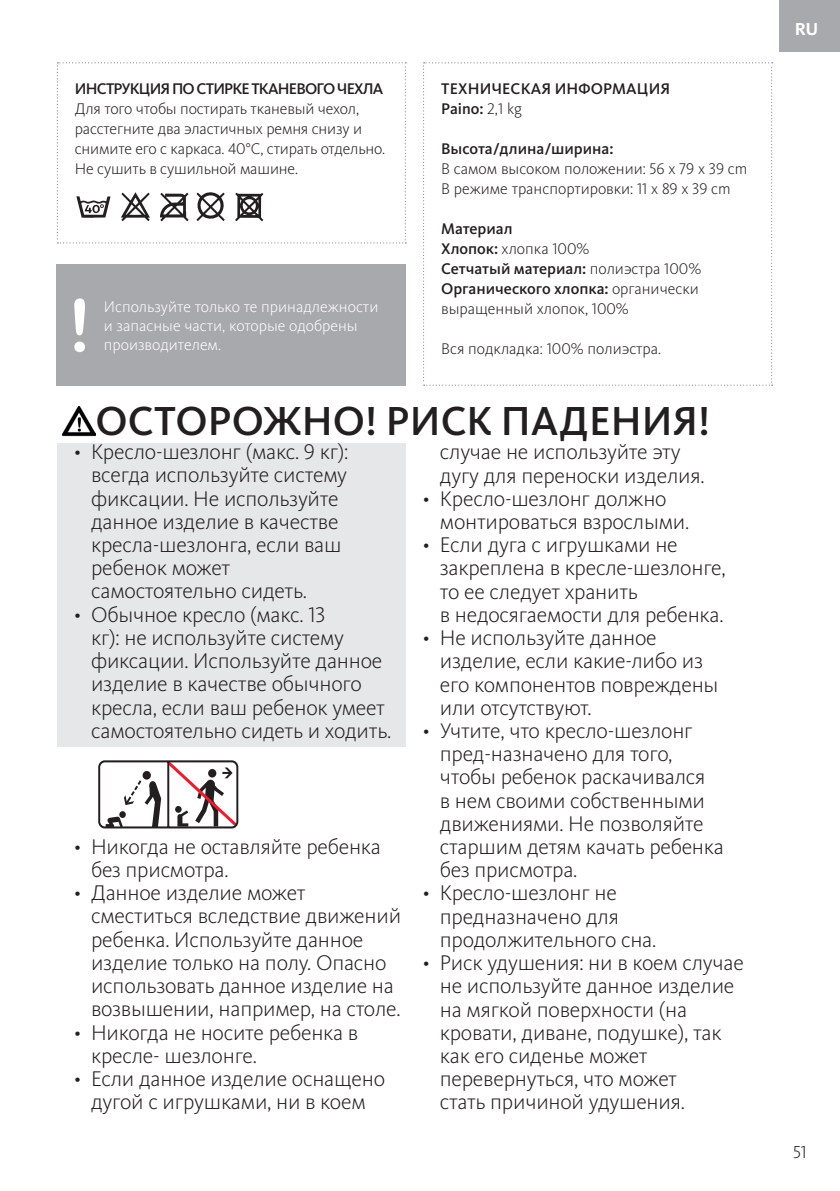
<style>
.page{position:relative;width:840px;height:1191px;background:#fff}
.page>*{position:absolute;margin:0;border:0;box-sizing:border-box;transform-origin:0 0}
.t1{font:500 42px "Kievit Pro";color:#231f20}
.t2{font:300 22px/23.2px "Kievit Pro";letter-spacing:-.01em;color:#231f20}
.t3{font:300 18px "Kievit Pro";color:#231f20}
.t4{font:700 18px "Kievit Pro";color:#fff}
.t5{font:300 16px/20px "Kievit Pro";letter-spacing:-.01em;color:#231f20}
.t6{font:300 16px/19.2px "Kievit Pro";color:#fff}
.t7{font:500 16px/20px "Kievit Pro";color:#231f20}
.t8{font:500 16px "Kievit Pro";letter-spacing:-.05em;color:#231f20}
.s1{font-weight:300}
.s2{font-weight:500}
</style>
<div class="page">
<div style="left:779px;top:0;width:60px;height:52px;background:#a8a9ad"></div>
<div style="left:57px;top:443px;width:348px;height:303px;background:#e6e7e9"></div>
<svg style="left:98px;top:760px;width:140px;height:68px"></svg>
<img style="left:62px;top:407px;width:34px;height:30px">
<svg style="left:423px;top:62px;width:349px;height:324px"></svg>
<svg style="left:57px;top:62px;width:349px;height:181px"></svg>
<div style="left:56px;top:264px;width:350px;height:122px;background:#a8a9ad"></div>
<svg style="left:74px;top:298px;width:11px;height:54px"></svg>
<p class="t8" style="left:75px;top:79px;width:310px">ИНСТРУКЦИЯ ПО СТИРКЕ ТКАНЕВОГО ЧЕХЛА</p>
<p class="t5" style="left:75px;top:99px;width:311px">Для того чтобы постирать тканевый чехол, расстегните два эластичных ремня снизу и снимите его с каркаса. 40°C, стирать отдельно.<br>Не сушить в сушильной машине.</p>
<p class="t6" style="left:104px;top:296px;width:276px">Используйте только те принадлежности и запасные части, которые одобрены производителем.</p>
<p class="t7" style="left:441px;top:79px;width:230px">ТЕХНИЧЕСКАЯ ИНФОРМАЦИЯ<br>Paino: <span class="s1">2,1 kg</span></p>
<p class="t7" style="left:441px;top:139px;width:174px">Высота/длина/ширина:</p>
<p class="t5" style="left:441px;top:159px;width:307px">В самом высоком положении: 56 x 79 x 39 cm<br>В режиме транспортировки: 11 x 89 x 39 cm</p>
<p class="t5" style="left:441px;top:219px;width:261px"><span class="s2">Материал<br>Хлопок:</span> хлопка 100%<br><span class="s2">Сетчатый материал:</span> полиэстра 100%<br><span class="s2">Органического хлопка:</span> органически выращенный хлопок, 100%</p>
<p class="t5" style="left:441px;top:339px;width:221px">Вся подкладка: 100% полиэстра.</p>
<h1 class="t1" style="left:96px;top:396px;width:615px">ОСТОРОЖНО! РИСК ПАДЕНИЯ!</h1>
<p class="t2" style="left:91px;top:440px;width:259px;text-indent:-17px">• Кресло-шезлонг (макс. 9 кг): всегда используйте систему фиксации. Не используйте данное изделие в качестве кресла-шезлонга, если ваш ребенок может самостоятельно сидеть.</p>
<p class="t2" style="left:91px;top:602px;width:301px;text-indent:-17px">• Обычное кресло (макс. 13<br>кг): не используйте систему фиксации. Используйте данное изделие в качестве обычного кресла, если ваш ребенок умеет самостоятельно сидеть и ходить.</p>
<p class="t2" style="left:439px;top:440px;width:266px">случае не используйте эту дугу для переноски изделия.</p>
<p class="t2" style="left:439px;top:487px;width:251px;text-indent:-17px">• Кресло-шезлонг должно монтироваться взрослыми.</p>
<p class="t2" style="left:439px;top:533px;width:287px;text-indent:-17px">• Если дуга с игрушками не закреплена в кресле-шезлонге, то ее следует хранить<br>в недосягаемости для ребенка.</p>
<p class="t2" style="left:439px;top:626px;width:280px;text-indent:-17px">• Не используйте данное изделие, если какие-либо из его компонентов повреждены или отсутствуют.</p>
<p class="t2" style="left:439px;top:719px;width:285px;text-indent:-17px">• Учтите, что кресло-шезлонг пред-назначено для того, чтобы ребенок раскачивался<br>в нем своими собственными движениями. Не позволяйте старшим детям качать ребенка без присмотра.</p>
<p class="t2" style="left:439px;top:881px;width:218px;text-indent:-17px">• Кресло-шезлонг не предназначено для продолжительного сна.</p>
<p class="t2" style="left:439px;top:951px;width:305px;text-indent:-17px">• Риск удушения: ни в коем случае не используйте данное изделие на мягкой поверхности (на кровати, диване, подушке), так как его сиденье может перевернуться, что может<br>стать причиной удушения.</p>
<p class="t2" style="left:91px;top:834px;width:291px;text-indent:-17px">• Никогда не оставляйте ребенка без присмотра.</p>
<p class="t2" style="left:91px;top:881px;width:311px;text-indent:-17px">• Данное изделие может сместиться вследствие движений ребенка. Используйте данное изделие только на полу. Опасно использовать данное изделие на возвышении, например, на столе.</p>
<p class="t2" style="left:91px;top:1020px;width:268px;text-indent:-17px">• Никогда не носите ребенка в кресле- шезлонге.</p>
<p class="t2" style="left:74px;top:1067px;width:312px;text-align:center">• Если данное изделие оснащено дугой с игрушками, ни в коем</p>
<p class="t4" style="left:794px;top:18px;width:25px">RU</p>
<p class="t3" style="left:792px;top:1141px;width:15px">51</p>
</div>
